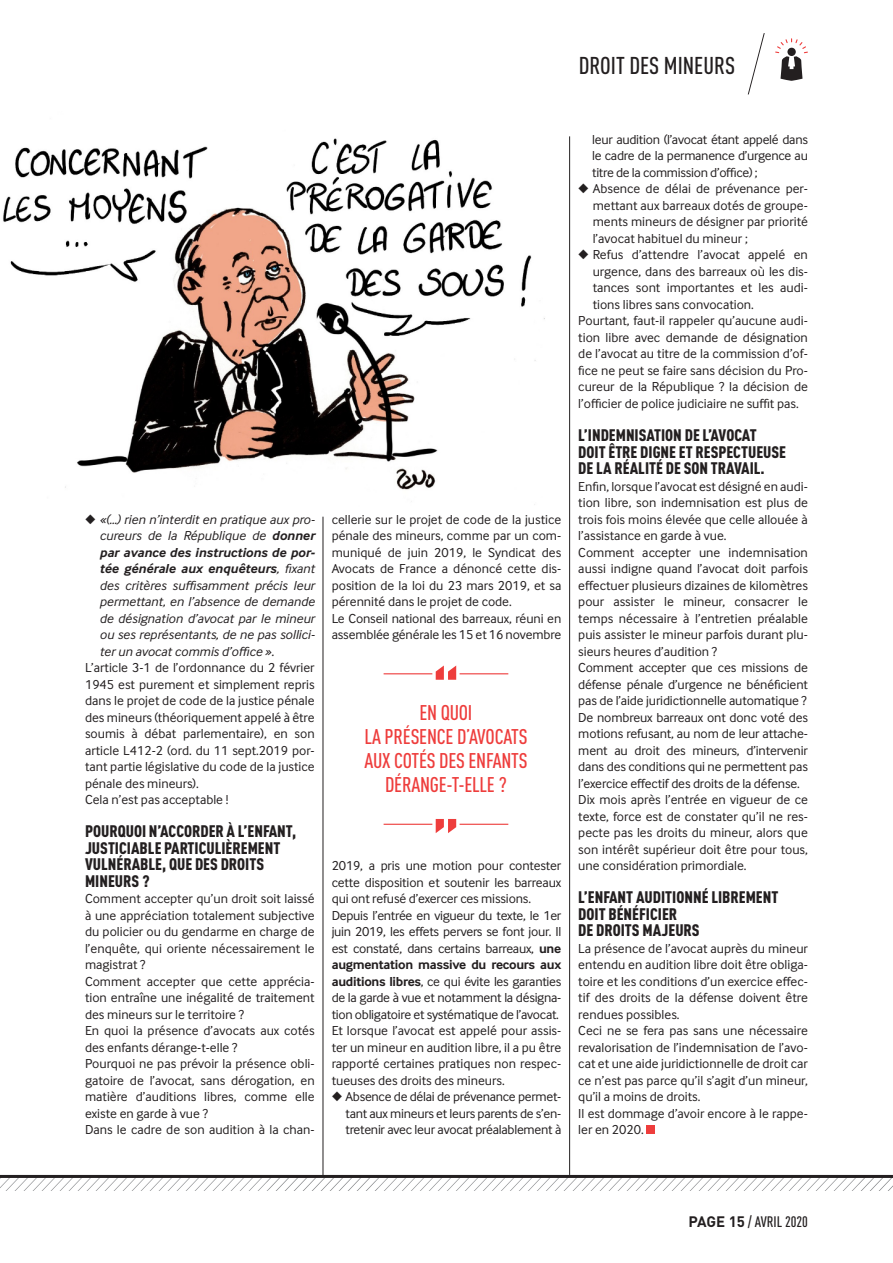
<style>
.page{position:relative;width:893px;height:1263px;background:#fff}
.page>*{position:absolute;margin:0;border:0;box-sizing:border-box;transform-origin:0 0}
.t1{font:500 24px "DIN Cond";color:#231f20}
.t2{font:500 21px/24px "DIN Cond";letter-spacing:-.01em;color:#ee3d3c;text-align:center}
.t3{font:900 16.5px/16.5px "DIN Cond";color:#231f20}
.t4{font:500 15px "DIN Cond";color:#231f20}
.t5{font:13.5px/16.5px "Inter Face";color:#231f20}
.t6{font:italic 13.5px/16.5px "Inter Face";color:#231f20;text-align:justify}
.s1{font-weight:700}
.s2{font-family:"DIN";font-weight:700}
</style>
<div class="page">
<img style="left:0;top:1178px;width:893px;height:13px">
<hr style="left:0;top:1175px;width:893px;height:3px;background:#231f20">
<svg style="left:775px;top:38px;width:33px;height:43px"></svg>
<svg style="left:747px;top:33px;width:18px;height:62px"></svg>
<div style="left:646px;top:1126px;width:9px;height:8px;background:#ee3d3c"></div>
<img style="left:3px;top:138px;width:542px;height:367px">
<svg style="left:436px;top:665px;width:20px;height:15px"></svg>
<hr style="left:384px;top:673px;width:48px;height:1px;background:#ee3d3c">
<hr style="left:460px;top:673px;width:48px;height:1px;background:#ee3d3c">
<svg style="left:436px;top:819px;width:20px;height:14px"></svg>
<hr style="left:384px;top:824px;width:48px;height:1px;background:#ee3d3c">
<hr style="left:460px;top:824px;width:48px;height:1px;background:#ee3d3c">
<hr style="left:323px;top:517px;width:1px;height:659px;background:#231f20">
<hr style="left:569px;top:136px;width:1px;height:1039px;background:#231f20">
<h1 class="t1" style="left:579px;top:52px;width:158px">DROIT DES MINEURS</h1>
<p class="t6" style="left:99px;top:511px;width:217px;text-indent:-14px">◆ «(…) rien n’interdit en pratique aux pro&shy;cureurs de la République de <span class="s1">donner par avance des instructions de por&shy;tée générale aux enquêteurs</span>, fixant des critères suffisamment précis leur permettant, en l’absence de demande de désignation d’avocat par le mineur ou ses représentants, de ne pas sollici&shy;ter un avocat commis d’office ».</p>
<p class="t5" style="left:85px;top:659px;width:231px">L’article 3-1 de l’ordonnance du 2 février 1945 est purement et simplement repris dans le projet de code de la justice pénale des mineurs (théoriquement appelé à être soumis à débat parlementaire), en son article L412-2 (ord. du 11 sept.2019 por&shy;tant partie législative du code de la justice pénale des mineurs).<br>Cela n’est pas acceptable !</p>
<p class="t3" style="left:85px;top:822px;width:213px">POURQUOI N’ACCORDER À L’ENFANT,<br>JUSTICIABLE PARTICULIÈREMENT<br>VULNÉRABLE, QUE DES DROITS<br>MINEURS ?</p>
<p class="t5" style="left:85px;top:890px;width:231px">Comment accepter qu’un droit soit laissé à une appréciation totalement subjective du policier ou du gendarme en charge de l’enquête, qui oriente nécessairement le magistrat ?<br>Comment accepter que cette apprécia&shy;tion entraîne une inégalité de traitement des mineurs sur le territoire ?<br>En quoi la présence d’avocats aux cotés des enfants dérange-t-elle ?<br>Pourquoi ne pas prévoir la présence obli&shy;gatoire de l’avocat, sans dérogation, en matière d’auditions libres, comme elle existe en garde à vue ?<br>Dans le cadre de son audition à la chan-</p>
<p class="t5" style="left:332px;top:511px;width:231px">cellerie sur le projet de code de la justice pénale des mineurs, comme par un com&shy;muniqué de juin 2019, le Syndicat des Avocats de France a dénoncé cette dis&shy;position de la loi du 23 mars 2019, et sa pérennité dans le projet de code.<br>Le Conseil national des barreaux, réuni en assemblée générale les 15 et 16 novembre</p>
<h2 class="t2" style="left:364px;top:700px;width:165px">EN QUOI<br>LA PRÉSENCE D’AVOCATS<br>AUX COTÉS DES ENFANTS<br>DÉRANGE-T-ELLE ?</h2>
<p class="t5" style="left:332px;top:857px;width:231px">2019, a pris une motion pour contester cette disposition et soutenir les barreaux qui ont refusé d’exercer ces missions.<br>Depuis l’entrée en vigueur du texte, le 1er juin 2019, les effets pervers se font jour. Il est constaté, dans certains barreaux, <span class="s1">une augmentation massive du recours aux auditions libres</span>, ce qui évite les garanties de la garde à vue et notamment la désigna&shy;tion obligatoire et systématique de l’avocat.<br>Et lorsque l’avocat est appelé pour assis&shy;ter un mineur en audition libre, il a pu être rapporté certaines pratiques non respec&shy;tueuses des droits des mineurs.</p>
<p class="t5" style="left:346px;top:1088px;width:217px;text-align:justify;text-indent:-14px">◆ Absence de délai de prévenance permet&shy;tant aux mineurs et leurs parents de s’en&shy;tretenir avec leur avocat préalablement à</p>
<p class="t5" style="left:592px;top:131px;width:217px;text-align:justify">leur audition (l’avocat étant appelé dans le cadre de la permanence d’urgence au titre de la commission d’office) ;</p>
<p class="t5" style="left:593px;top:181px;width:217px;text-align:justify;text-indent:-14px">◆ Absence de délai de prévenance per&shy;mettant aux barreaux dotés de groupe&shy;ments mineurs de désigner par priorité l’avocat habituel du mineur ;</p>
<p class="t5" style="left:578px;top:247px;width:231px">◆ Refus d’attendre l’avocat appelé en</p>
<p class="t5" style="left:593px;top:263px;width:217px">urgence, dans des barreaux où les dis-</p>
<p class="t5" style="left:593px;top:280px;width:217px">tances sont importantes et les audi-</p>
<p class="t5" style="left:593px;top:296px;width:163px">tions libres sans convocation.</p>
<p class="t5" style="left:578px;top:313px;width:231px">Pourtant, faut-il rappeler qu’aucune audi-</p>
<p class="t5" style="left:578px;top:329px;width:231px">tion libre avec demande de désignation</p>
<p class="t5" style="left:578px;top:346px;width:231px">de l’avocat au titre de la commission d’of-</p>
<p class="t5" style="left:578px;top:362px;width:231px">fice ne peut se faire sans décision du Pro-</p>
<p class="t5" style="left:578px;top:379px;width:231px">cureur de la République ? la décision de</p>
<p class="t5" style="left:578px;top:395px;width:222px">l’officier de police judiciaire ne suffit pas.</p>
<p class="t3" style="left:578px;top:426px;width:209px">L’INDEMNISATION DE L’AVOCAT<br>DOIT ÊTRE DIGNE ET RESPECTUEUSE<br>DE LA RÉALITÉ DE SON TRAVAIL.</p>
<p class="t5" style="left:578px;top:478px;width:231px">Enfin, lorsque l’avocat est désigné en audi&shy;tion libre, son indemnisation est plus de trois fois moins élevée que celle allouée à l’assistance en garde à vue.<br>Comment accepter une indemnisation aussi indigne quand l’avocat doit parfois effectuer plusieurs dizaines de kilomètres pour assister le mineur, consacrer le temps nécessaire à l’entretien préalable puis assister le mineur parfois durant plu&shy;sieurs heures d’audition ?<br>Comment accepter que ces missions de défense pénale d’urgence ne bénéficient pas de l’aide juridictionnelle automatique ?<br>De nombreux barreaux ont donc voté des motions refusant, au nom de leur attache&shy;ment au droit des mineurs, d’intervenir dans des conditions qui ne permettent pas l’exercice effectif des droits de la défense.<br>Dix mois après l’entrée en vigueur de ce texte, force est de constater qu’il ne res&shy;pecte pas les droits du mineur, alors que son intérêt supérieur doit être pour tous, une considération primordiale.</p>
<p class="t3" style="left:578px;top:888px;width:202px">L’ENFANT AUDITIONNÉ LIBREMENT<br>DOIT BÉNÉFICIER<br>DE DROITS MAJEURS</p>
<p class="t5" style="left:578px;top:940px;width:231px">La présence de l’avocat auprès du mineur entendu en audition libre doit être obliga&shy;toire et les conditions d’un exercice effec&shy;tif des droits de la défense doivent être rendues possibles.<br>Ceci ne se fera pas sans une nécessaire revalorisation de l’indemnisation de l’avo&shy;cat et une aide juridictionnelle de droit car ce n’est pas parce qu’il s’agit d’un mineur, qu’il a moins de droits.<br>Il est dommage d’avoir encore à le rappe&shy;ler en 2020.</p>
<p class="t4" style="left:688px;top:1212px;width:121px"><span class="s2">PAGE 15</span> / AVRIL 2020</p>
</div>
